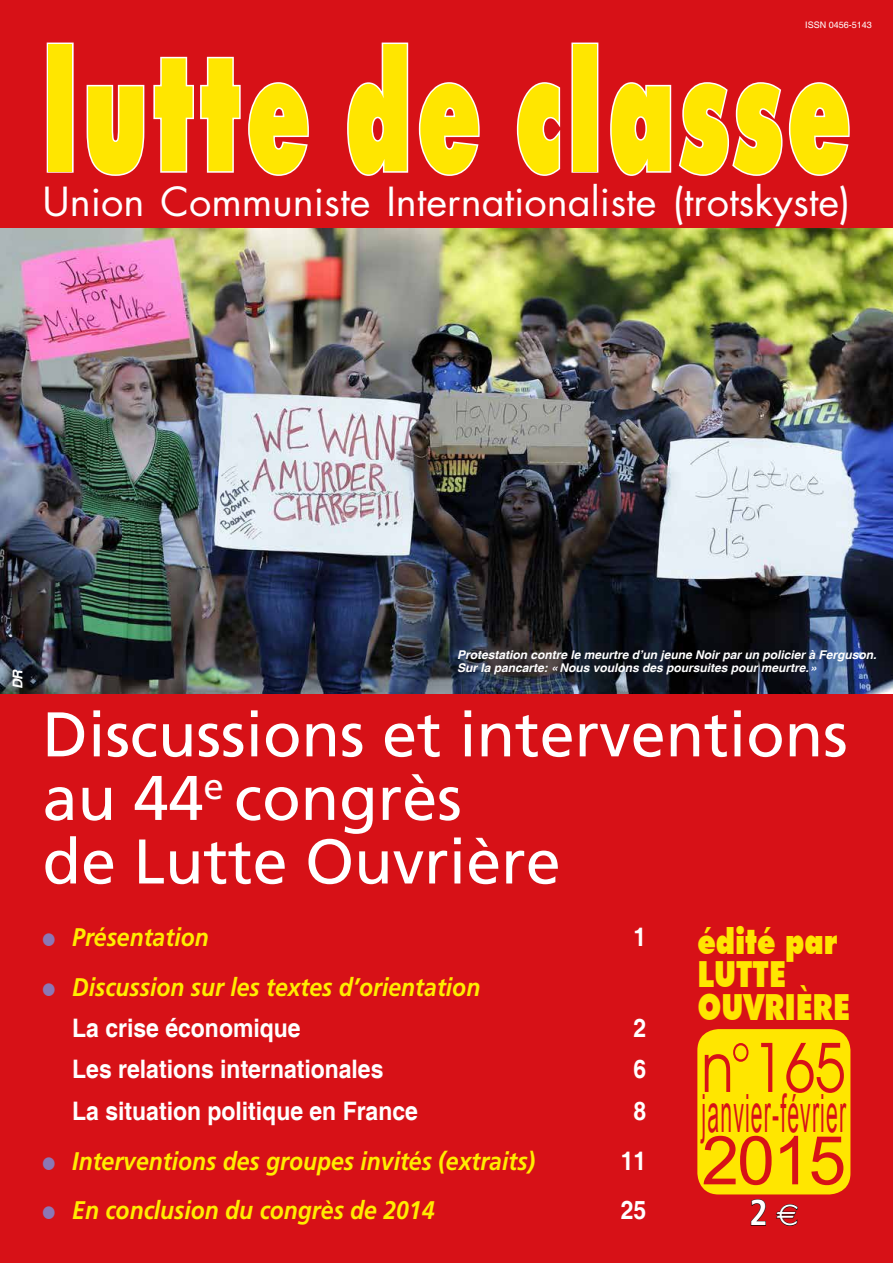
<style>
.page{position:relative;width:893px;height:1263px;background:#d71117}
.page>*{position:absolute;margin:0;border:0;box-sizing:border-box;transform-origin:0 0}
.t1{font:900 168px "Futura BT";letter-spacing:.06em;color:#ffe600;scale:.58 1}
.t2{font:69px "Avant Garde IT Cby BT";color:#d71117;scale:.82 1}
.t3{font:67.5px "Arial";color:#d71117}
.t4{font:63px/63.6px "Frutiger";color:#fff}
.t5{font:52.8px "Arial";letter-spacing:.055em;color:#d71117;scale:.4 1}
.t6{font:39px "Futura";color:#fff}
.t7{font:900 36px/33px "Futura BT";color:#ffe600;scale:.79 1}
.t8{font:700 condensed 36px "Frutiger";color:#fff}
.t9{font:italic 700 25.5px "Frutiger";color:#ffed00;scale:.9 1}
.t10{font:700 25.5px "Helvetica";color:#fff;scale:.9 1}
.t11{font:italic 700 13.5px "Helvetica";color:#fff}
.t12{font:italic 700 12px/13px "Helvetica";color:#fff}
.t13{font:9px "Helvetica";color:#fff}
.s1{font-family:"Euro Sans";font-weight:400;font-stretch:normal;font-size:30px}
</style>
<div class="page">
<div style="left:47px;top:43px;width:27px;height:130px;border:3px solid #fff"></div>
<svg style="left:86px;top:84px;width:59px;height:92px"></svg>
<svg style="left:153px;top:56px;width:156px;height:120px"></svg>
<svg style="left:347px;top:42px;width:62px;height:134px"></svg>
<svg style="left:418px;top:82px;width:62px;height:94px"></svg>
<svg style="left:516px;top:82px;width:45px;height:94px"></svg>
<div style="left:571px;top:43px;width:27px;height:130px;border:3px solid #fff"></div>
<svg style="left:610px;top:82px;width:240px;height:94px"></svg>
<div style="left:697px;top:1029px;width:153px;height:165px;background:#ffe600;border-radius:21px"></div>
<svg style="left:750px;top:1199px;width:16px;height:27px"></svg>
<svg style="left:776px;top:1204px;width:22px;height:22px"></svg>
<img style="left:0;top:229px;width:893px;height:464px">
<p class="t13" style="left:805px;top:19px;width:68px">ISSN 0456-5143</p>
<h1 class="t1" style="left:43px;top:9px;width:1394px">lutte de classe</h1>
<h3 class="t6" style="left:43px;top:177px;width:809px">Union Communiste Internationaliste (trotskyste)</h3>
<p class="t11" style="left:10px;top:689px;width:22px;rotate:-90deg">DR</p>
<p class="t12" style="left:457px;top:649px;width:421px">Protestation contre le meurtre d’un jeune Noir par un policier à Ferguson.<br>Sur la pancarte: «Nous voulons des poursuites pour meurtre.»</p>
<h3 class="t4" style="left:43px;top:703px;width:807px">Discussions et interventions au 44<sup>e</sup> congrès<br>de Lutte Ouvrière</h3>
<h3 class="t9" style="left:72px;top:922px;width:153px">Présentation</h3>
<h3 class="t10" style="left:634px;top:921px;width:16px">1</h3>
<h3 class="t9" style="left:72px;top:972px;width:455px">Discussion sur les textes d’orientation</h3>
<h3 class="t10" style="left:72px;top:1012px;width:255px">La crise économique</h3>
<h3 class="t10" style="left:634px;top:1012px;width:16px">2</h3>
<h3 class="t10" style="left:72px;top:1054px;width:347px">Les relations internationales</h3>
<h3 class="t10" style="left:634px;top:1054px;width:16px">6</h3>
<h3 class="t10" style="left:72px;top:1095px;width:386px">La situation politique en France</h3>
<h3 class="t10" style="left:634px;top:1095px;width:16px">8</h3>
<h3 class="t9" style="left:72px;top:1146px;width:516px">Interventions des groupes invités (extraits)</h3>
<h3 class="t10" style="left:621px;top:1145px;width:30px">11</h3>
<h3 class="t9" style="left:72px;top:1195px;width:404px">En conclusion du congrès de 2014</h3>
<h3 class="t10" style="left:621px;top:1195px;width:30px">25</h3>
<h3 class="t7" style="left:697px;top:924px;width:194px">édité par<br>LUTTE<br>OUVRIÈRE</h3>
<h2 class="t2" style="left:702px;top:1025px;width:178px">n° 165</h2>
<h3 class="t5" style="left:702px;top:1079px;width:363px">janvier-février</h3>
<h3 class="t3" style="left:702px;top:1116px;width:146px">2015</h3>
<h3 class="t8" style="left:749px;top:1191px;width:51px">2 <span class="s1">e</span></h3>
</div>
